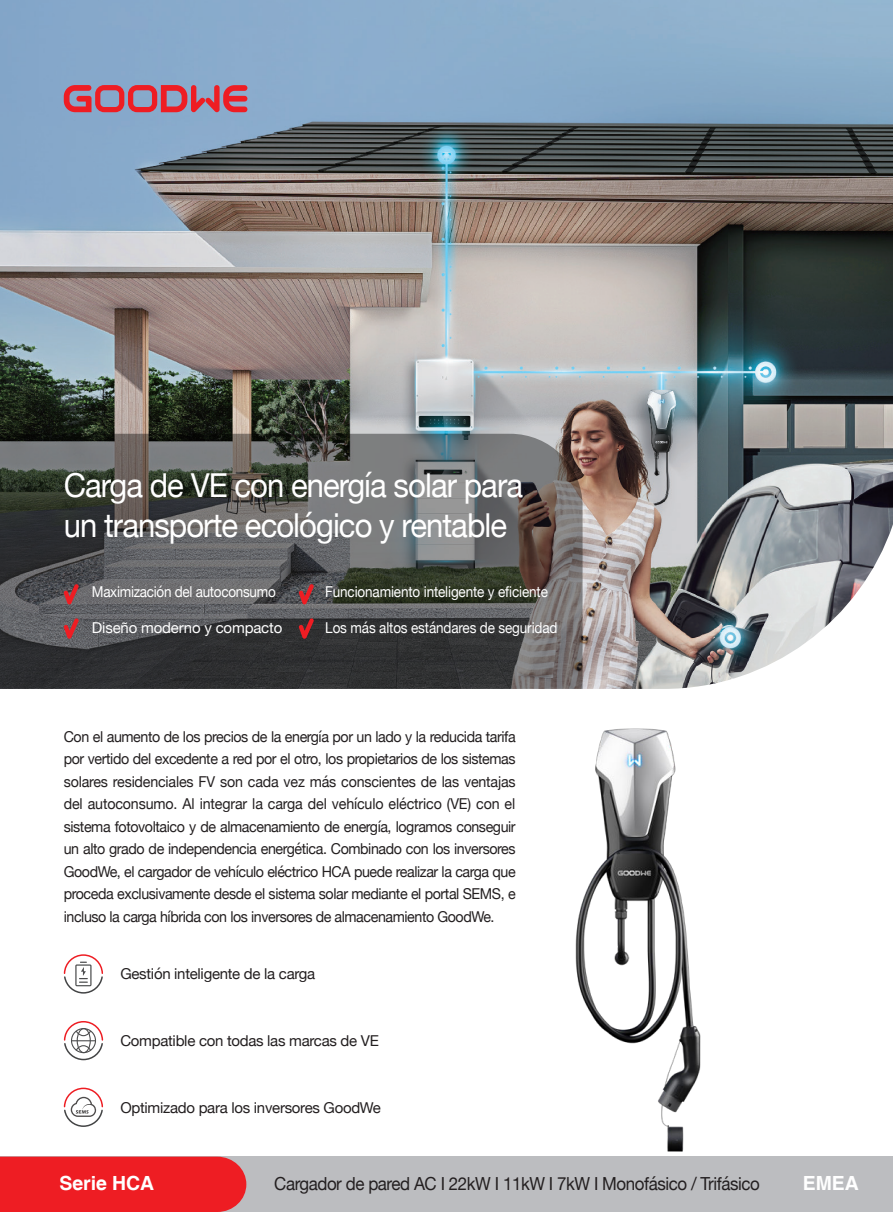
<style>
.page{position:relative;width:893px;height:1212px;background:#fff}
.page>*{position:absolute;margin:0;border:0;box-sizing:border-box;transform-origin:0 0}
.t1{font:33px/39.6px "Helvetica Neue";letter-spacing:-.03em;color:#fff;scale:.94 1}
.t2{font:700 19.5px "Helvetica";letter-spacing:-.005em;color:#fff}
.t3{font:18px "Helvetica Neue";letter-spacing:-.025em;color:#231f20;scale:.94 1}
.t4{font:15px/22.5px "Helvetica Neue";letter-spacing:-.02em;color:#231f20;text-align:justify;scale:.95 1}
.t5{font:15px "Helvetica Neue";letter-spacing:-.01em;color:#fff;scale:.9 1}
.t6{font:15px "Helvetica Neue";letter-spacing:-.02em;color:#231f20}
.t7{font:15px "Helvetica Neue";letter-spacing:-.01em;color:#fff}
</style>
<div class="page">
<img style="left:0;top:0;width:893px;height:689px">
<img style="left:575px;top:728px;width:126px;height:424px">
<svg style="left:64px;top:85px;width:183px;height:27px;background:#bc6074"></svg>
<svg style="left:0;top:434px;width:583px;height:255px;background:#545554"></svg>
<div style="left:0;top:1156px;width:893px;height:56px;background:#bcbdc0"></div>
<div style="left:0;top:1156px;width:246px;height:56px;background:#ee1d23"></div>
<svg style="left:64px;top:584px;width:15px;height:21px"></svg>
<svg style="left:299px;top:584px;width:15px;height:21px"></svg>
<svg style="left:64px;top:618px;width:15px;height:21px"></svg>
<svg style="left:299px;top:618px;width:15px;height:21px"></svg>
<svg style="left:63px;top:954px;width:40px;height:40px"></svg>
<svg style="left:63px;top:1021px;width:41px;height:40px"></svg>
<svg style="left:63px;top:1087px;width:40px;height:40px"></svg>
<h1 class="t1" style="left:64px;top:468px;width:490px">Carga de VE con energía solar para un transporte ecológico y rentable</h1>
<p class="t5" style="left:92px;top:585px;width:206px">Maximización del autoconsumo</p>
<p class="t5" style="left:325px;top:580px;width:249px">Funcionamiento inteligente y eficiente</p>
<p class="t7" style="left:92px;top:621px;width:192px">Diseño moderno y compacto</p>
<p class="t5" style="left:325px;top:621px;width:259px">Los más altos estándares de seguridad</p>
<p class="t4" style="left:64px;top:726px;width:477px">Con el aumento de los precios de la energía por un lado y la reducida tarifa por vertido del excedente a red por el otro, los propietarios de los sistemas solares residenciales FV son cada vez más conscientes de las ventajas del autoconsumo. Al integrar la carga del vehículo eléctrico (VE) con el sistema fotovoltaico y de almacenamiento de energía, logramos conseguir un alto grado de independencia energética. Combinado con los inversores GoodWe, el cargador de vehículo eléctrico HCA puede realizar la carga que proceda exclusivamente desde el sistema solar mediante el portal SEMS, e incluso la carga híbrida con los inversores de almacenamiento GoodWe.</p>
<p class="t6" style="left:120px;top:968px;width:196px">Gestión inteligente de la carga</p>
<p class="t6" style="left:120px;top:1034px;width:260px">Compatible con todas las marcas de VE</p>
<p class="t6" style="left:120px;top:1101px;width:262px">Optimizado para los inversores GoodWe</p>
<h2 class="t2" style="left:60px;top:1175px;width:96px">Serie HCA</h2>
<p class="t3" style="left:274px;top:1176px;width:518px">Cargador de pared AC I 22kW I 11kW I 7kW I Monofásico / Trifásico</p>
<h2 class="t2" style="left:803px;top:1175px;width:58px">EMEA</h2>
</div>
